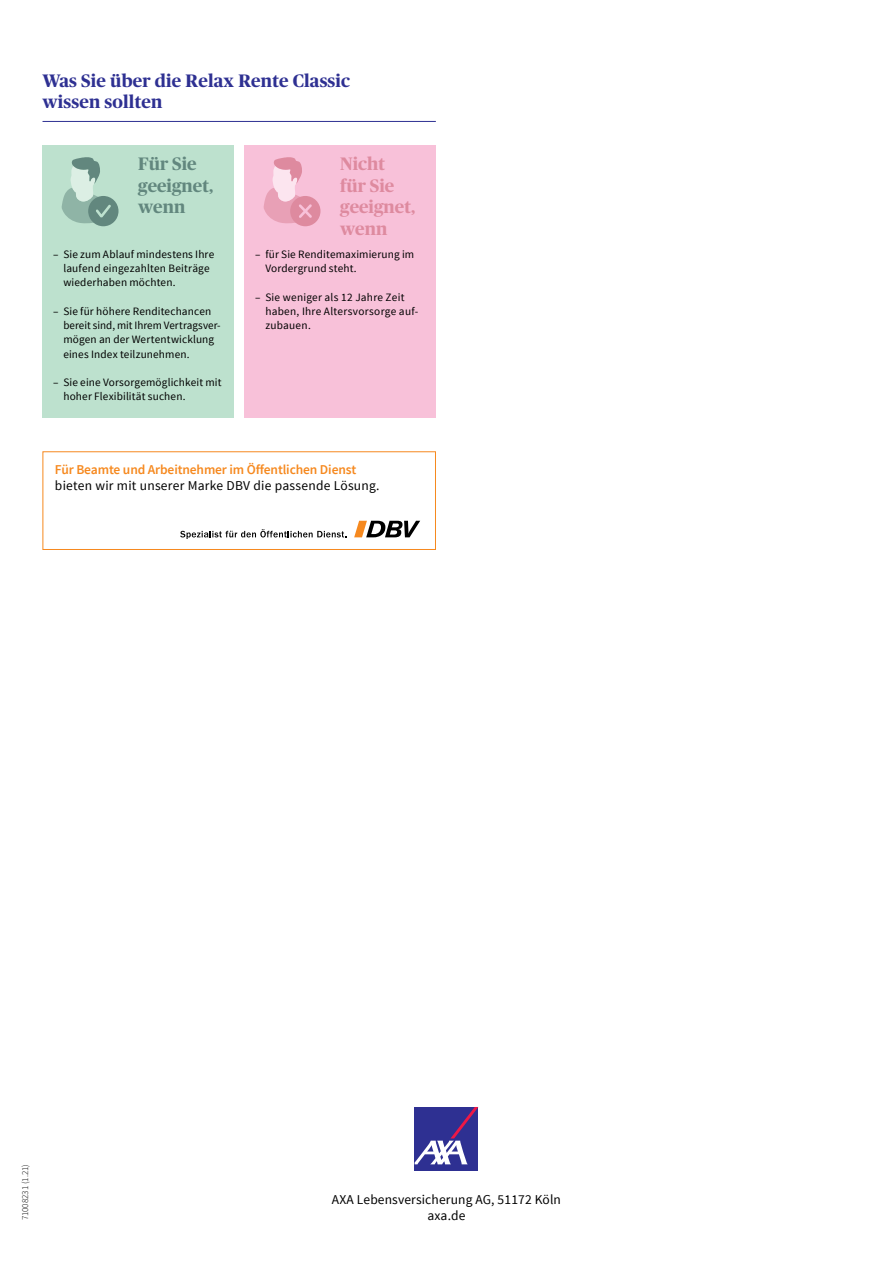
<style>
.page{position:relative;width:893px;height:1263px;background:#fff}
.page>*{position:absolute;margin:0;border:0;box-sizing:border-box;transform-origin:0 0}
.t1{font:700 18px/21.6px "Publico Headline";letter-spacing:.01em;color:#2e3092}
.t2{font:700 18px/21.6px "Publico Headline";color:#de8a9f}
.t3{font:700 18px/21.6px "Publico Headline";color:#62877e}
.t4{font:13.5px/16.2px "Source Sans Pro";letter-spacing:.01em;color:#000;text-align:center}
.t5{font:600 13.5px "Source Sans Pro";letter-spacing:-.01em;color:#f6891f}
.t6{font:11.25px/14.2px "Source Sans Pro";letter-spacing:.015em;color:#000}
.t7{font:300 9px "Source Sans Pro";color:#000}
</style>
<div class="page">
<div style="left:415px;top:1107px;width:63px;height:64px;background:#2e3092"></div>
<svg style="left:415px;top:1107px;width:63px;height:57px"></svg>
<div style="left:43px;top:451px;width:393px;height:99px;border:1px solid #f6891f"></div>
<svg style="left:354px;top:521px;width:66px;height:16px"></svg>
<svg style="left:180px;top:529px;width:166px;height:10px"></svg>
<hr style="left:43px;top:121px;width:393px;height:1px;background:#2e3092">
<div style="left:244px;top:145px;width:192px;height:272px;background:#f8c1d9"></div>
<div style="left:43px;top:145px;width:191px;height:272px;background:#bde1ce"></div>
<div style="left:88px;top:196px;width:30px;height:30px;background:#62877e;border-radius:50%"></div>
<svg style="left:62px;top:157px;width:49px;height:67px"></svg>
<div style="left:290px;top:196px;width:30px;height:30px;background:#de8a9f;border-radius:50%"></div>
<svg style="left:264px;top:157px;width:48px;height:67px"></svg>
<h1 class="t1" style="left:43px;top:69px;width:309px">Was Sie über die Relax Rente Classic wissen sollten</h1>
<h1 class="t3" style="left:138px;top:152px;width:77px">Für Sie geeignet, wenn</h1>
<p class="t6" style="left:63px;top:247px;width:152px;text-indent:-10px">– Sie zum Ablauf mindestens Ihre laufend eingezahlten Beiträge wiederhaben möchten.</p>
<p class="t6" style="left:63px;top:304px;width:159px;text-indent:-10px">– Sie für höhere Renditechancen bereit sind, mit Ihrem Vertragsver&shy;mögen an der Wertentwicklung eines Index teilzunehmen.</p>
<p class="t6" style="left:63px;top:375px;width:160px;text-indent:-10px">– Sie eine Vorsorgemöglichkeit mit hoher Flexibilität suchen.</p>
<h1 class="t2" style="left:340px;top:152px;width:77px">Nicht für Sie geeignet, wenn</h1>
<p class="t6" style="left:265px;top:247px;width:150px;text-indent:-10px">– für Sie Renditemaximierung im<br>Vordergrund steht.</p>
<p class="t6" style="left:265px;top:290px;width:155px;text-indent:-10px">– Sie weniger als 12 Jahre Zeit haben, Ihre Altersvorsorge auf&shy;zubauen.</p>
<p class="t5" style="left:55px;top:461px;width:303px">Für Beamte und Arbeitnehmer im Öffentlichen Dienst</p>
<p class="t4" style="left:55px;top:477px;width:326px">bieten wir mit unserer Marke DBV die passende Lösung.</p>
<p class="t7" style="left:20px;top:1220px;width:58px;rotate:-90deg">71008231 (1.21)</p>
<p class="t4" style="left:332px;top:1192px;width:231px">AXA Lebensversicherung AG, 51172 Köln axa.de</p>
</div>
